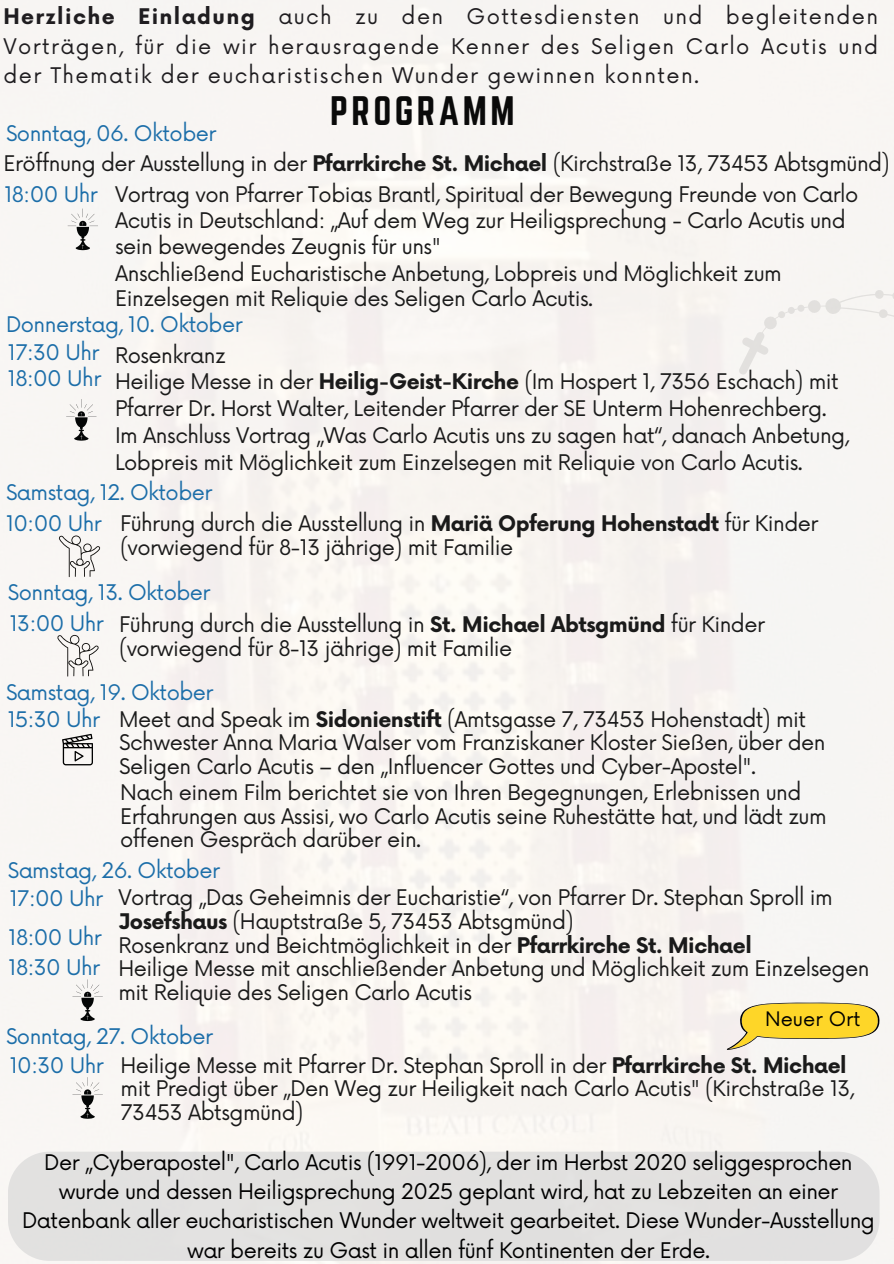
<style>
.page{position:relative;width:894px;height:1264px;background:#fff}
.page>*{position:absolute;margin:0;border:0;box-sizing:border-box;transform-origin:0 0}
.t1{font:36px "Norwester";letter-spacing:.09em;color:#0a0a0a}
.t2{font:21px/23.7px "Now";letter-spacing:-.025em;color:#1a1a1a}
.t3{font:21px "Now";letter-spacing:-.025em;color:#000}
.t4{font:21px "Now";letter-spacing:-.025em;color:#1c6ea9}
.t5{font:21px/29.2px "Now";letter-spacing:.065em;color:#1f1d20;text-align:justify}
.t6{font:19.5px "Now";color:#000}
.s1{font-weight:700}
</style>
<div class="page">
<div style="left:0;top:0;width:893px;height:1263px;background:#f8f5f3"></div>
<svg style="left:737px;top:280px;width:156px;height:97px"></svg>
<svg style="left:72px;top:1077px;width:31px;height:41px"></svg>
<svg style="left:57px;top:635px;width:42px;height:41px"></svg>
<svg style="left:59px;top:535px;width:41px;height:42px"></svg>
<svg style="left:62px;top:733px;width:31px;height:32px"></svg>
<svg style="left:72px;top:979px;width:31px;height:42px"></svg>
<svg style="left:66px;top:399px;width:30px;height:41px"></svg>
<svg style="left:68px;top:208px;width:30px;height:42px"></svg>
<div style="left:8px;top:1151px;width:871px;height:109px;background:#e2e1e0"></div>
<svg style="left:726px;top:1002px;width:153px;height:47px"></svg>
<p class="t5" style="left:3px;top:3px;width:876px"><span class="s1">Herzliche Einladung</span> auch zu den Gottesdiensten und begleitenden Vorträgen, für die wir herausragende Kenner des Seligen Carlo Acutis und der Thematik der eucharistischen Wunder gewinnen konnten.</p>
<p class="t1" style="left:330px;top:88px;width:186px">PROGRAMM</p>
<p class="t4" style="left:6px;top:122px;width:212px">Sonntag, 06. Oktober</p>
<p class="t2" style="left:3px;top:153px;width:887px">Eröffnung der Ausstellung in der <span class="s1">Pfarrkirche St. Michael</span> (Kirchstraße 13, 73453 Abtsgmünd)</p>
<p class="t4" style="left:4px;top:182px;width:95px">18:00 Uhr</p>
<p class="t2" style="left:115px;top:183px;width:744px;line-height:25.8px">Vortrag von Pfarrer Tobias Brantl, Spiritual der Bewegung Freunde von Carlo<br>Acutis in Deutschland: „Auf dem Weg zur Heiligsprechung - Carlo Acutis und sein bewegendes Zeugnis für uns"</p>
<p class="t2" style="left:115px;top:262px;width:668px;line-height:24.8px">Anschließend Eucharistische Anbetung, Lobpreis und Möglichkeit zum<br>Einzelsegen mit Reliquie des Seligen Carlo Acutis.</p>
<p class="t4" style="left:6px;top:313px;width:238px">Donnerstag, 10. Oktober</p>
<p class="t4" style="left:8px;top:341px;width:93px">17:30 Uhr</p>
<p class="t2" style="left:115px;top:344px;width:112px">Rosenkranz</p>
<p class="t4" style="left:8px;top:367px;width:95px">18:00 Uhr</p>
<p class="t2" style="left:115px;top:368px;width:725px;line-height:27px">Heilige Messe in der <span class="s1">Heilig-Geist-Kirche</span> (Im Hospert 1, 7356 Eschach) mit<br>Pfarrer Dr. Horst Walter, Leitender Pfarrer der SE Unterm Hohenrechberg.</p>
<p class="t2" style="left:115px;top:422px;width:735px;line-height:27px">Im Anschluss Vortrag „Was Carlo Acutis uns zu sagen hat“, danach Anbetung,<br>Lobpreis mit Möglichkeit zum Einzelsegen mit Reliquie von Carlo Acutis.</p>
<p class="t4" style="left:6px;top:481px;width:208px">Samstag, 12. Oktober</p>
<h1 class="t2" style="left:120px;top:512px;width:699px">Führung durch die Ausstellung in <span class="s1">Mariä Opferung Hohenstadt</span> für Kinder (vorwiegend für 8-13 jährige) mit Familie</h1>
<p class="t4" style="left:6px;top:511px;width:97px">10:00 Uhr</p>
<p class="t4" style="left:8px;top:581px;width:204px">Sonntag, 13. Oktober</p>
<p class="t4" style="left:10px;top:611px;width:95px">13:00 Uhr</p>
<p class="t2" style="left:119px;top:614px;width:647px">Führung durch die Ausstellung in <span class="s1">St. Michael Abtsgmünd</span> für Kinder (vorwiegend für 8-13 jährige) mit Familie</p>
<p class="t4" style="left:6px;top:680px;width:209px">Samstag, 19. Oktober</p>
<p class="t4" style="left:8px;top:707px;width:94px">15:30 Uhr</p>
<p class="t2" style="left:119px;top:708px;width:707px">Meet and Speak im <span class="s1">Sidonienstift</span> (Amtsgasse 7, 73453 Hohenstadt) mit<br>Schwester Anna Maria Walser vom Franziskaner Kloster Sießen, über den<br>Seligen Carlo Acutis – den „Influencer Gottes und Cyber-Apostel".</p>
<p class="t2" style="left:120px;top:781px;width:708px">Nach einem Film berichtet sie von Ihren Begegnungen, Erlebnissen und<br>Erfahrungen aus Assisi, wo Carlo Acutis seine Ruhestätte hat, und lädt zum offenen Gespräch darüber ein.</p>
<p class="t2" style="left:118px;top:887px;width:715px">Vortrag „Das Geheimnis der Eucharistie“, von Pfarrer Dr. Stephan Sproll im<br><span class="s1">Josefshaus</span> (Hauptstraße 5, 73453 Abtsgmünd)</p>
<p class="t2" style="left:118px;top:934px;width:634px">Rosenkranz und Beichtmöglichkeit in der <span class="s1">Pfarrkirche St. Michael</span></p>
<p class="t2" style="left:118px;top:958px;width:752px">Heilige Messe mit anschließender Anbetung und Möglichkeit zum Einzelsegen mit Reliquie des Seligen Carlo Acutis</p>
<p class="t4" style="left:6px;top:1025px;width:208px">Sonntag, 27. Oktober</p>
<p class="t4" style="left:10px;top:1053px;width:95px">10:30 Uhr</p>
<p class="t2" style="left:120px;top:1054px;width:735px">Heilige Messe mit Pfarrer Dr. Stephan Sproll in der <span class="s1">Pfarrkirche St. Michael </span>mit Predigt über „Den Weg zur Heiligkeit nach Carlo Acutis" (Kirchstraße 13,<br>73453 Abtsgmünd)</p>
<p class="t4" style="left:8px;top:858px;width:214px">Samstag, 26. Oktober</p>
<p class="t4" style="left:10px;top:887px;width:95px">17:00 Uhr</p>
<p class="t4" style="left:9px;top:926px;width:95px">18:00 Uhr</p>
<p class="t4" style="left:9px;top:955px;width:93px">18:30 Uhr</p>
<p class="t6" style="left:764px;top:1008px;width:97px">Neuer Ort</p>
<p class="t3" style="left:44px;top:1150px;width:809px">Der „Cyberapostel", Carlo Acutis (1991-2006), der im Herbst 2020 seliggesprochen</p>
<p class="t3" style="left:59px;top:1179px;width:780px">wurde und dessen Heiligsprechung 2025 geplant wird, hat zu Lebzeiten an einer</p>
<p class="t3" style="left:22px;top:1208px;width:854px">Datenbank aller eucharistischen Wunder weltweit gearbeitet. Diese Wunder-Ausstellung</p>
<p class="t3" style="left:187px;top:1238px;width:524px">war bereits zu Gast in allen fünf Kontinenten der Erde.</p>
</div>
